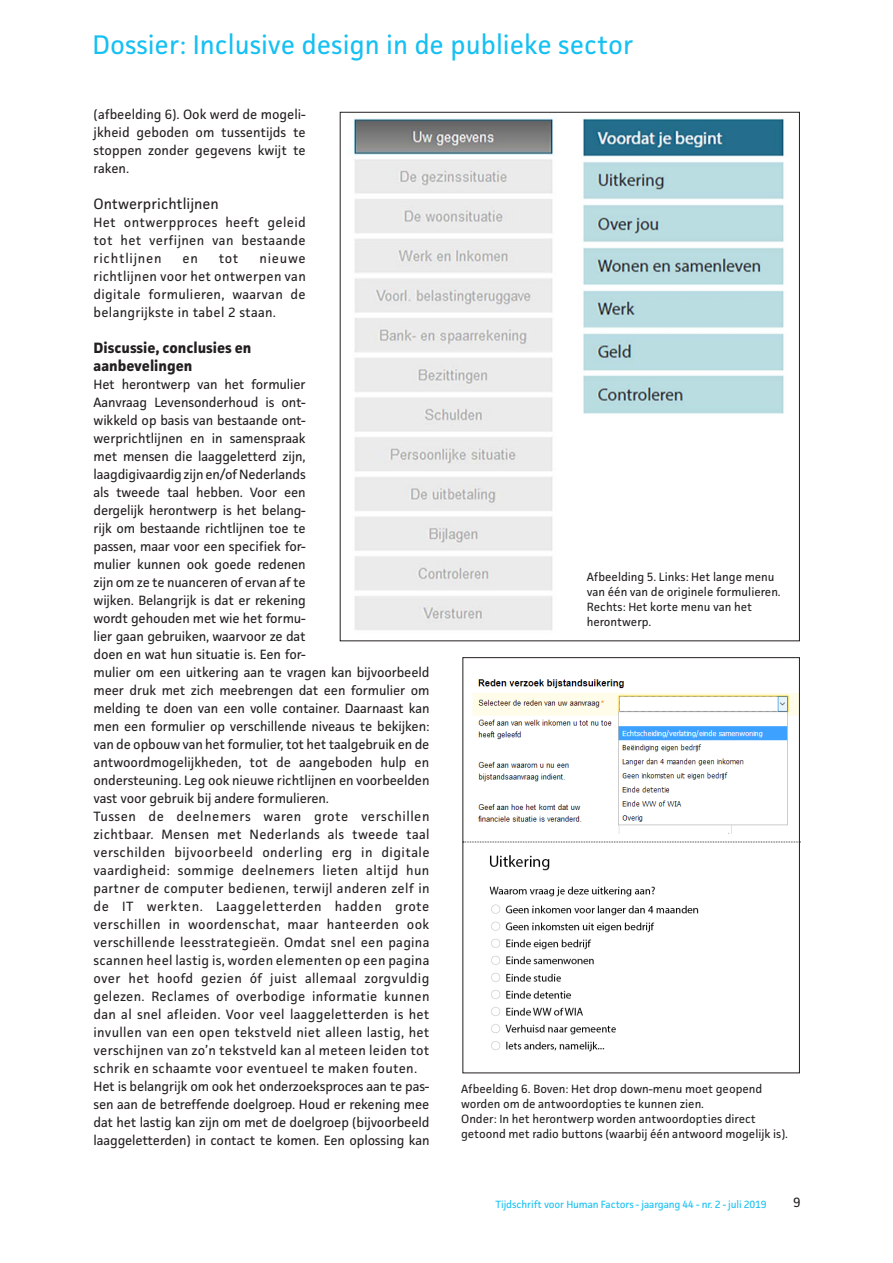
<style>
.page{position:relative;width:893px;height:1263px;background:#fff}
.page>*{position:absolute;margin:0;border:0;box-sizing:border-box;transform-origin:0 0}
.dossiernaam_TvE{font:27px "Facit";color:#15c0f2}
.kop1_TvE{font:700 15px/18px "Facit";color:#231f20}
.kop2_TvE{font:15px "Facit";color:#231f20}
.basistekst_TvE{font:13.5px/18px "Facit";letter-spacing:-.01em;color:#231f20;text-align:justify}
.bijschrift-onder_TvE{font:12px/15px "Facit";color:#231f20}
.t1{font:10.5px "Facit";letter-spacing:-.01em;color:#15c0f2}
</style>
<div class="page">
<img style="left:472px;top:679px;width:326px;height:155px">
<div style="left:462px;top:657px;width:338px;height:416px;border:1px solid #231f20"></div>
<img style="left:489px;top:855px;width:210px;height:197px">
<img style="left:348px;top:114px;width:207px;height:516px">
<img style="left:582px;top:119px;width:202px;height:295px">
<svg style="left:463px;top:842px;width:337px;height:1px"></svg>
<p class="dossiernaam_TvE" style="left:93px;top:27px;width:542px">Dossier: Inclusive design in de publieke sector</p>
<p class="basistekst_TvE" style="left:94px;top:105px;width:214px">(afbeelding 6). Ook werd de mogeli&shy;jkheid geboden om tussentijds te stoppen zonder gegevens kwijt te raken.</p>
<p class="kop2_TvE" style="left:94px;top:194px;width:127px">Ontwerprichtlijnen</p>
<p class="basistekst_TvE" style="left:94px;top:213px;width:214px">Het ontwerpproces heeft geleid tot het verfijnen van bestaande richtlijnen</p>
<p class="basistekst_TvE" style="left:94px;top:249px;width:214px;text-indent:166px">nieuwe richtlijnen voor het ontwerpen van digitale formulieren, waarvan de belangrijkste in tabel 2 staan.</p>
<p class="kop1_TvE" style="left:94px;top:338px;width:159px">Discussie, conclusies en aanbevelingen</p>
<p class="basistekst_TvE" style="left:94px;top:375px;width:337px;text-align:left">Het herontwerp van het formulier<br>Aanvraag Levensonderhoud is ont-<br>wikkeld op basis van bestaande ont-<br>werprichtlijnen en in samenspraak<br>met mensen die laaggeletterd zijn,<br>laagdigivaardig zijn en/of Nederlands<br>als tweede taal hebben. Voor een<br>dergelijk herontwerp is het belang-<br>rijk om bestaande richtlijnen toe te<br>passen, maar voor een specifiek for-<br>mulier kunnen ook goede redenen<br>zijn om ze te nuanceren of ervan af te<br>wijken. Belangrijk is dat er rekening<br>wordt gehouden met wie het formu-<br>lier gaan gebruiken, waarvoor ze dat<br>doen en wat hun situatie is. Een for-<br>mulier om een uitkering aan te vragen kan bijvoorbeeld meer druk met zich meebrengen dat een formulier om melding te doen van een volle container. Daarnaast kan men een formulier op verschillende niveaus te bekijken: van de opbouw van het formulier, tot het taalgebruik en de antwoordmogelijkheden, tot de aangeboden hulp en ondersteuning. Leg ook nieuwe richtlijnen en voorbeelden vast voor gebruik bij andere formulieren.</p>
<p class="basistekst_TvE" style="left:94px;top:807px;width:338px">Tussen de deelnemers waren grote verschillen zichtbaar. Mensen met Nederlands als tweede taal verschilden bijvoorbeeld onderling erg in digitale vaardigheid: sommige deelnemers lieten altijd hun partner de computer bedienen, terwijl anderen zelf in de IT werkten. Laaggeletterden hadden grote verschillen in woordenschat, maar hanteerden ook verschillende leesstrategieën. Omdat snel een pagina scannen heel lastig is, worden elementen op een pagina over het hoofd gezien óf juist allemaal zorgvuldig gelezen. Reclames of overbodige informatie kunnen dan al snel afleiden. Voor veel laaggeletterden is het invullen van een open tekstveld niet alleen lastig, het verschijnen van zo’n tekstveld kan al meteen leiden tot schrik en schaamte voor eventueel te maken fouten.</p>
<p class="basistekst_TvE" style="left:94px;top:1077px;width:337px">Het is belangrijk om ook het onderzoeksproces aan te pas&shy;sen aan de betreffende doelgroep. Houd er rekening mee dat het lastig kan zijn om met de doelgroep (bijvoorbeeld laaggeletterden) in contact te komen. Een oplossing kan</p>
<p class="basistekst_TvE" style="left:182px;top:249px;width:17px">en</p>
<p class="basistekst_TvE" style="left:219px;top:249px;width:21px">tot</p>
<p class="bijschrift-onder_TvE" style="left:587px;top:569px;width:195px">Afbeelding 5. Links: Het lange menu van één van de originele formulieren.<br>Rechts: Het korte menu van het herontwerp.</p>
<p class="bijschrift-onder_TvE" style="left:461px;top:1081px;width:303px">Afbeelding 6. Boven: Het drop down-menu moet geopend worden om de antwoordopties te kunnen zien.</p>
<p class="bijschrift-onder_TvE" style="left:461px;top:1111px;width:328px">Onder: In het herontwerp worden antwoordopties direct getoond met radio buttons (waarbij één antwoord mogelijk is).</p>
<p class="t1" style="left:495px;top:1197px;width:273px">Tijdschrift voor Human Factors - jaargang 44 - nr. 2 - juli 2019</p>
<p class="basistekst_TvE" style="left:793px;top:1193px;width:9px">9</p>
</div>
